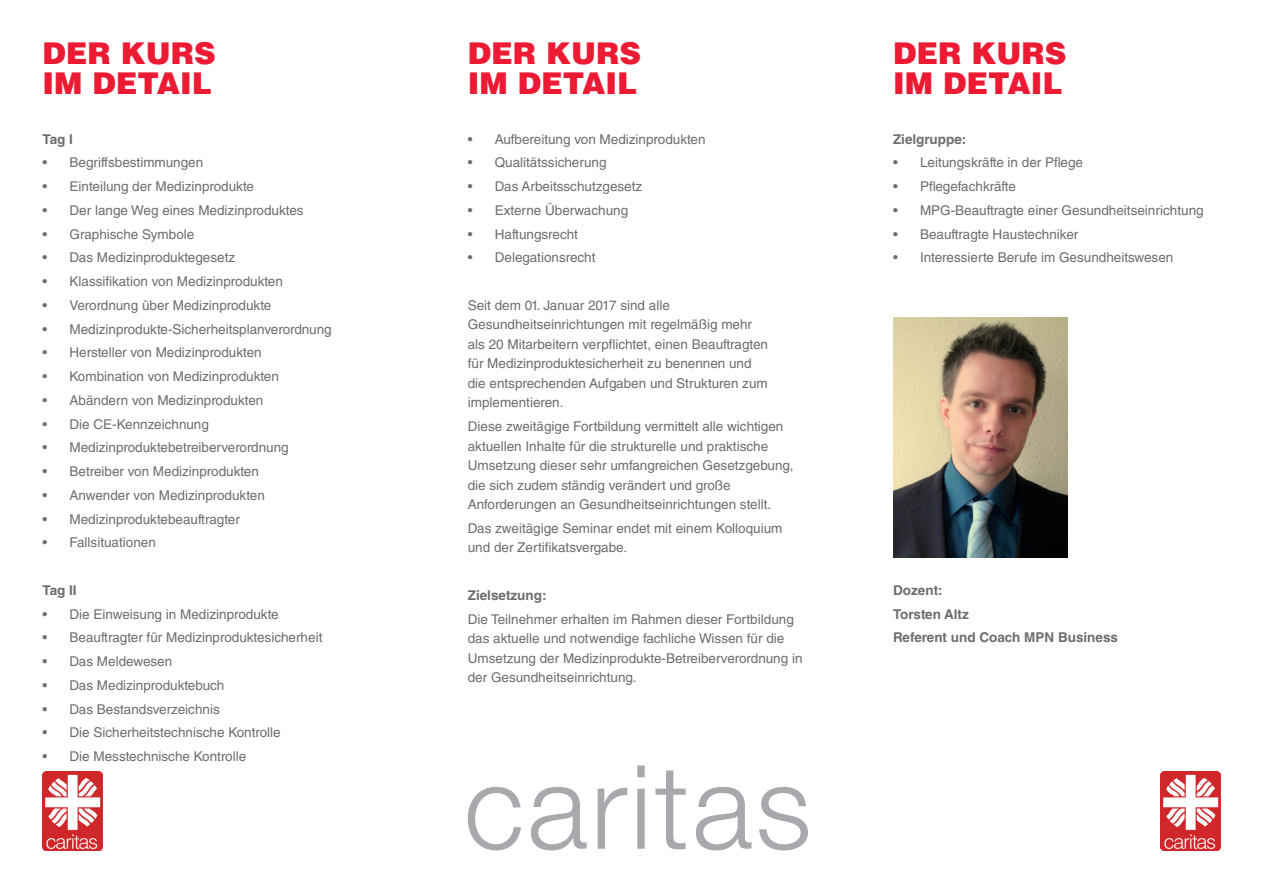
<style>
.page{position:relative;width:1263px;height:893px;background:#fff}
.page>*{position:absolute;margin:0;border:0;box-sizing:border-box;transform-origin:0 0}
.t1{font:900 30px/30px "Helvetica LT Std";color:#ed1a33}
.t2{font:13.5px/19.5px "Helvetica LT Std";color:#6c6d70}
.t3{font:700 13.5px/23.7px "Helvetica LT Std";color:#6c6d70}
</style>
<div class="page">
<img style="left:893px;top:317px;width:174px;height:240px">
<img style="left:43px;top:772px;width:59px;height:78px">
<svg style="left:468px;top:787px;width:53px;height:63px"></svg>
<svg style="left:531px;top:787px;width:56px;height:63px"></svg>
<svg style="left:598px;top:787px;width:29px;height:62px"></svg>
<svg style="left:637px;top:765px;width:8px;height:84px"></svg>
<svg style="left:655px;top:770px;width:31px;height:79px"></svg>
<svg style="left:696px;top:787px;width:55px;height:63px"></svg>
<svg style="left:759px;top:787px;width:49px;height:63px"></svg>
<img style="left:1161px;top:772px;width:59px;height:78px">
<h1 class="t1" style="left:43px;top:38px;width:175px">DER KURS<br>IM DETAIL</h1>
<p class="t3" style="left:43px;top:127px;width:32px">Tag I</p>
<p class="t2" style="left:43px;top:153px;width:162px">• Begriffsbestimmungen</p>
<p class="t2" style="left:43px;top:177px;width:213px">• Einteilung der Medizinprodukte</p>
<p class="t2" style="left:43px;top:200px;width:263px">• Der lange Weg eines Medizinproduktes</p>
<p class="t2" style="left:43px;top:224px;width:153px">• Graphische Symbole</p>
<p class="t2" style="left:43px;top:248px;width:194px">• Das Medizinproduktegesetz</p>
<p class="t2" style="left:43px;top:272px;width:242px">• Klassifikation von Medizinprodukten</p>
<p class="t2" style="left:43px;top:295px;width:230px">• Verordnung über Medizinprodukte</p>
<p class="t2" style="left:43px;top:319px;width:291px">• Medizinprodukte-Sicherheitsplanverordnung</p>
<p class="t2" style="left:43px;top:343px;width:221px">• Hersteller von Medizinprodukten</p>
<p class="t2" style="left:43px;top:367px;width:238px">• Kombination von Medizinprodukten</p>
<p class="t2" style="left:43px;top:390px;width:222px">• Abändern von Medizinprodukten</p>
<p class="t2" style="left:43px;top:414px;width:168px">• Die CE-Kennzeichnung</p>
<p class="t2" style="left:43px;top:438px;width:248px">• Medizinproduktebetreiberverordnung</p>
<p class="t2" style="left:43px;top:462px;width:218px">• Betreiber von Medizinprodukten</p>
<p class="t2" style="left:43px;top:485px;width:224px">• Anwender von Medizinprodukten</p>
<p class="t2" style="left:43px;top:509px;width:199px">• Medizinproduktebeauftragter</p>
<p class="t2" style="left:43px;top:533px;width:115px">• Fallsituationen</p>
<p class="t3" style="left:43px;top:578px;width:36px">Tag II</p>
<p class="t2" style="left:43px;top:604px;width:238px">• Die Einweisung in Medizinprodukte</p>
<p class="t2" style="left:43px;top:628px;width:281px">• Beauftragter für Medizinproduktesicherheit</p>
<p class="t2" style="left:43px;top:652px;width:131px">• Das Meldewesen</p>
<p class="t2" style="left:43px;top:675px;width:183px">• Das Medizinproduktebuch</p>
<p class="t2" style="left:43px;top:699px;width:179px">• Das Bestandsverzeichnis</p>
<p class="t2" style="left:43px;top:723px;width:240px">• Die Sicherheitstechnische Kontrolle</p>
<p class="t2" style="left:43px;top:747px;width:205px">• Die Messtechnische Kontrolle</p>
<h1 class="t1" style="left:468px;top:38px;width:175px">DER KURS<br>IM DETAIL</h1>
<p class="t2" style="left:468px;top:129px;width:239px">• Aufbereitung von Medizinprodukten</p>
<p class="t2" style="left:468px;top:153px;width:140px">• Qualitätssicherung</p>
<p class="t2" style="left:468px;top:177px;width:176px">• Das Arbeitsschutzgesetz</p>
<p class="t2" style="left:468px;top:200px;width:162px">• Externe Überwachung</p>
<p class="t2" style="left:468px;top:224px;width:112px">• Haftungsrecht</p>
<p class="t2" style="left:468px;top:248px;width:129px">• Delegationsrecht</p>
<p class="t2" style="left:468px;top:295px;width:302px">Seit dem 01. Januar 2017 sind alle Gesundheitseinrichtungen mit regelmäßig mehr als 20 Mitarbeitern verpflichtet, einen Beauftragten für Medizinproduktesicherheit zu benennen und die entsprechenden Aufgaben und Strukturen zum implementieren.</p>
<p class="t2" style="left:468px;top:417px;width:327px">Diese zweitägige Fortbildung vermittelt alle wichtigen aktuellen Inhalte für die strukturelle und praktische Umsetzung dieser sehr umfangreichen Gesetzgebung, die sich zudem ständig verändert und große Anforderungen an Gesundheitseinrichtungen stellt.</p>
<p class="t2" style="left:468px;top:518px;width:316px">Das zweitägige Seminar endet mit einem Kolloquium und der Zertifikatsvergabe.</p>
<p class="t3" style="left:468px;top:583px;width:80px">Zielsetzung:</p>
<p class="t2" style="left:468px;top:609px;width:336px">Die Teilnehmer erhalten im Rahmen dieser Fortbildung das aktuelle und notwendige fachliche Wissen für die Umsetzung der Medizinprodukte-Betreiberverordnung in der Gesundheitseinrichtung.</p>
<h1 class="t1" style="left:893px;top:38px;width:175px">DER KURS<br>IM DETAIL</h1>
<p class="t3" style="left:893px;top:127px;width:75px">Zielgruppe:</p>
<p class="t2" style="left:893px;top:153px;width:191px">• Leitungskräfte in der Pflege</p>
<p class="t2" style="left:893px;top:176px;width:124px">• Pflegefachkräfte</p>
<p class="t2" style="left:893px;top:200px;width:312px">• MPG-Beauftragte einer Gesundheitseinrichtung</p>
<p class="t2" style="left:893px;top:224px;width:187px">• Beauftragte Haustechniker</p>
<p class="t2" style="left:893px;top:248px;width:282px">• Interessierte Berufe im Gesundheitswesen</p>
<p class="t3" style="left:893px;top:578px;width:226px">Dozent:<br>Torsten Altz<br>Referent und Coach MPN Business</p>
</div>
